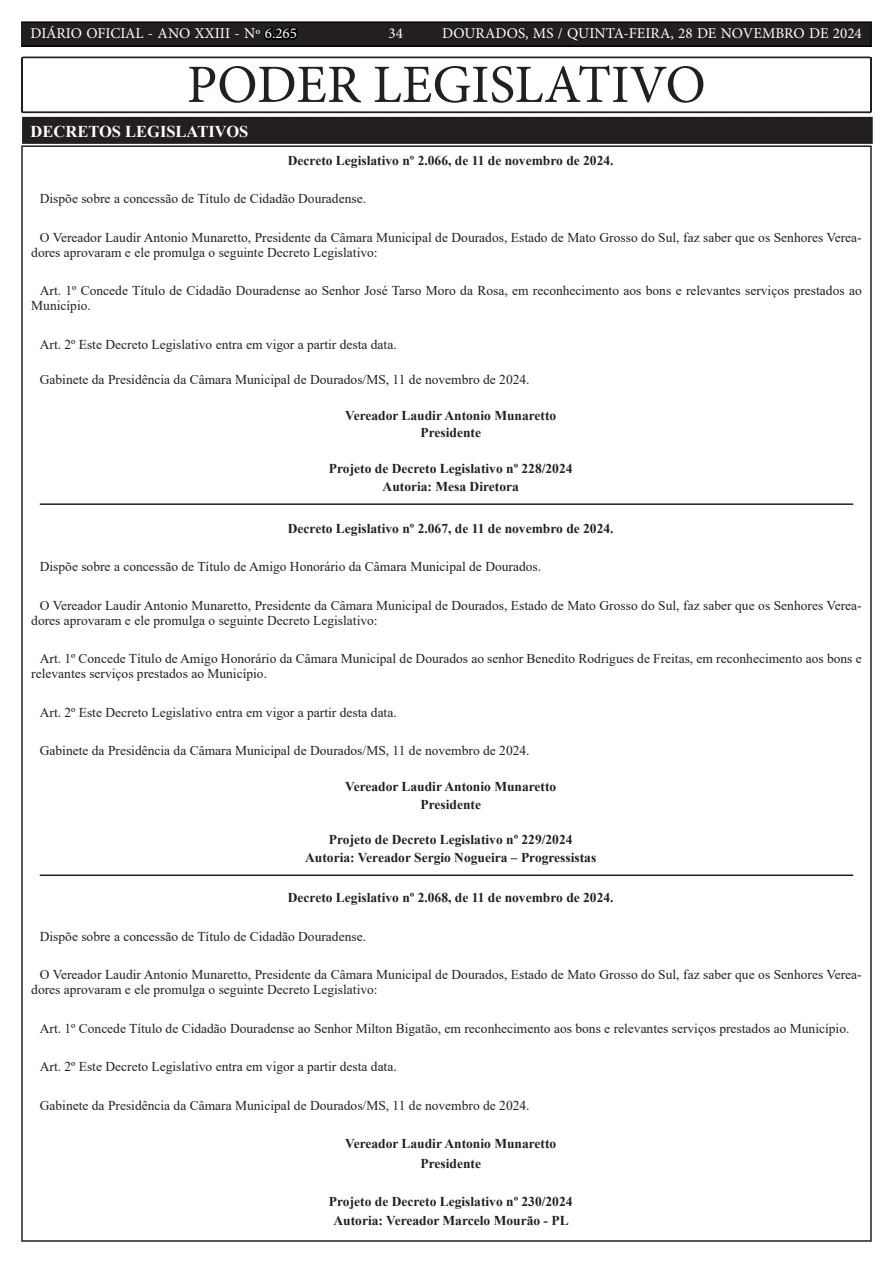
<style>
.page{position:relative;width:893px;height:1263px;background:#fff}
.page>*{position:absolute;margin:0;border:0;box-sizing:border-box;transform-origin:0 0}
.t1{font:54px "Minion Pro";color:#231f20}
.TEXTO{font:700 16.5px "Times New Roman";color:#fff}
.t2{font:15px "Minion Pro";color:#fff}
.TEXTO-2{font:13.5px/15px "Times New Roman";color:#231f20}
.TEXTO-3{font:700 13.5px "Times New Roman";color:#231f20}
.s1{color:#000}
</style>
<div class="page">
<div style="left:21px;top:22px;width:850px;height:24px;background:#231f20"></div>
<div style="left:21px;top:21px;width:851px;height:26px;border:2px solid #000"></div>
<div style="left:24px;top:119px;width:847px;height:23px;background:#231f20"></div>
<div style="left:22px;top:117px;width:851px;height:27px;border:4px solid #231f20"></div>
<hr style="left:40px;top:503px;width:813px;height:2px;background:#231f20">
<hr style="left:40px;top:874px;width:813px;height:2px;background:#231f20">
<svg style="left:21px;top:56px;width:851px;height:57px"></svg>
<p class="t2" style="left:31px;top:24px;width:268px">DIÁRIO OFICIAL - ANO XXIII - Nº <span class="s1">6.265</span></p>
<p class="t2" style="left:388px;top:24px;width:16px">34</p>
<p class="t2" style="left:442px;top:24px;width:421px">DOURADOS, MS / QUINTA-FEIRA, 28 DE NOVEMBRO DE 2024</p>
<p class="t1" style="left:187px;top:49px;width:520px">PODER LEGISLATIVO</p>
<p class="TEXTO" style="left:31px;top:119px;width:219px">DECRETOS LEGISLATIVOS</p>
<p class="TEXTO-3" style="left:288px;top:150px;width:327px">Decreto Legislativo nº 2.066, de 11 de novembro de 2024.</p>
<p class="TEXTO-2" style="left:40px;top:191px;width:328px">Dispõe sobre a concessão de Título de Cidadão Douradense.</p>
<p class="TEXTO-2" style="left:31px;top:229px;width:832px;text-indent:9px">O Vereador Laudir Antonio Munaretto, Presidente da Câmara Municipal de Dourados, Estado de Mato Grosso do Sul, faz saber que os Senhores Verea&shy;dores aprovaram e ele promulga o seguinte Decreto Legislativo:</p>
<p class="TEXTO-2" style="left:31px;top:283px;width:832px;text-indent:9px">Art. 1º Concede Título de Cidadão Douradense ao Senhor José Tarso Moro da Rosa, em reconhecimento aos bons e relevantes serviços prestados ao<br>Município.</p>
<p class="TEXTO-2" style="left:40px;top:336px;width:358px">Art. 2º Este Decreto Legislativo entra em vigor a partir desta data.</p>
<p class="TEXTO-2" style="left:40px;top:372px;width:491px">Gabinete da Presidência da Câmara Municipal de Dourados/MS, 11 de novembro de 2024.</p>
<p class="TEXTO-3" style="left:345px;top:405px;width:213px">Vereador Laudir Antonio Munaretto</p>
<p class="TEXTO-3" style="left:420px;top:423px;width:62px">Presidente</p>
<p class="TEXTO-3" style="left:329px;top:459px;width:245px">Projeto de Decreto Legislativo nº 228/2024</p>
<p class="TEXTO-3" style="left:383px;top:476px;width:138px">Autoria: Mesa Diretora</p>
<p class="TEXTO-3" style="left:288px;top:518px;width:327px">Decreto Legislativo nº 2.067, de 11 de novembro de 2024.</p>
<p class="TEXTO-2" style="left:40px;top:559px;width:503px">Dispõe sobre a concessão de Título de Amigo Honorário da Câmara Municipal de Dourados.</p>
<p class="TEXTO-2" style="left:31px;top:597px;width:832px;text-indent:9px">O Vereador Laudir Antonio Munaretto, Presidente da Câmara Municipal de Dourados, Estado de Mato Grosso do Sul, faz saber que os Senhores Verea&shy;dores aprovaram e ele promulga o seguinte Decreto Legislativo:</p>
<p class="TEXTO-2" style="left:31px;top:651px;width:832px;text-indent:9px">Art. 1º Concede Título de Amigo Honorário da Câmara Municipal de Dourados ao senhor Benedito Rodrigues de Freitas, em reconhecimento aos bons e relevantes serviços prestados ao Município.</p>
<p class="TEXTO-2" style="left:40px;top:704px;width:358px">Art. 2º Este Decreto Legislativo entra em vigor a partir desta data.</p>
<p class="TEXTO-2" style="left:40px;top:743px;width:491px">Gabinete da Presidência da Câmara Municipal de Dourados/MS, 11 de novembro de 2024.</p>
<p class="TEXTO-3" style="left:345px;top:776px;width:213px">Vereador Laudir Antonio Munaretto</p>
<p class="TEXTO-3" style="left:420px;top:794px;width:62px">Presidente</p>
<p class="TEXTO-3" style="left:329px;top:830px;width:245px">Projeto de Decreto Legislativo nº 229/2024</p>
<p class="TEXTO-3" style="left:305px;top:847px;width:293px">Autoria: Vereador Sergio Nogueira – Progressistas</p>
<p class="TEXTO-3" style="left:288px;top:888px;width:327px">Decreto Legislativo nº 2.068, de 11 de novembro de 2024.</p>
<p class="TEXTO-2" style="left:40px;top:928px;width:328px">Dispõe sobre a concessão de Título de Cidadão Douradense.</p>
<p class="TEXTO-2" style="left:31px;top:967px;width:832px;text-indent:9px">O Vereador Laudir Antonio Munaretto, Presidente da Câmara Municipal de Dourados, Estado de Mato Grosso do Sul, faz saber que os Senhores Verea&shy;dores aprovaram e ele promulga o seguinte Decreto Legislativo:</p>
<p class="TEXTO-2" style="left:40px;top:1020px;width:811px">Art. 1º Concede Título de Cidadão Douradense ao Senhor Milton Bigatão, em reconhecimento aos bons e relevantes serviços prestados ao Município.</p>
<p class="TEXTO-2" style="left:40px;top:1059px;width:358px">Art. 2º Este Decreto Legislativo entra em vigor a partir desta data.</p>
<p class="TEXTO-2" style="left:40px;top:1097px;width:491px">Gabinete da Presidência da Câmara Municipal de Dourados/MS, 11 de novembro de 2024.</p>
<p class="TEXTO-3" style="left:345px;top:1134px;width:213px">Vereador Laudir Antonio Munaretto</p>
<p class="TEXTO-3" style="left:420px;top:1153px;width:62px">Presidente</p>
<p class="TEXTO-3" style="left:329px;top:1192px;width:245px">Projeto de Decreto Legislativo nº 230/2024</p>
<p class="TEXTO-3" style="left:334px;top:1211px;width:237px">Autoria: Vereador Marcelo Mourão - PL</p>
</div>
